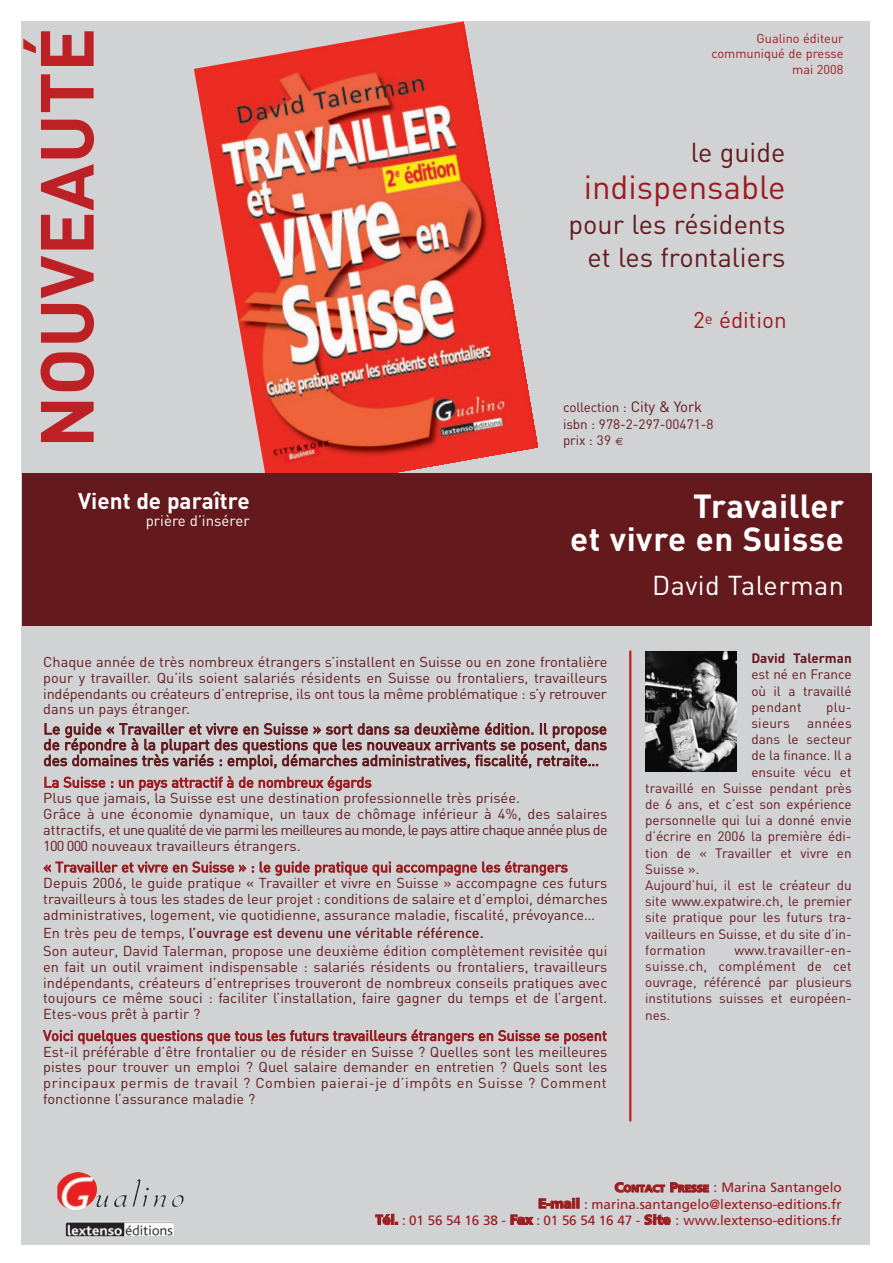
<style>
.page{position:relative;width:893px;height:1263px;background:#fff}
.page>*{position:absolute;margin:0;border:0;box-sizing:border-box;transform-origin:0 0}
.t1{font:700 73.95px "DIN";color:#be2125}
.t2{font:700 33px/33px "DIN";letter-spacing:.015em;color:#fff;text-align:right}
.t3{font:33px "DIN";color:#9c1b1f}
.t4{font:27px/32.4px "DIN";color:#64191d;text-align:right}
.t5{font:27px "DIN";letter-spacing:.015em;color:#fff}
.t6{font:700 22.5px "DIN";color:#fff}
.t7{font:22.5px "DIN";color:#9c1b1f}
.t8{font:15px/15.8px "DIN";color:#64191d;text-align:justify}
.t9{font:15px "DIN";color:#fff}
.t10{font:14.25px/15.8px "DIN";color:#64191d;text-align:justify}
.t11{font:14.25px "DIN";color:#9c1b1f}
.t12{font:13.5px/16.2px "DIN";color:#64191d;text-align:justify}
.t13{font:13.5px/16.2px "Frutiger";color:#9c1b1f;text-align:right}
.t14{font:700 13.5px "DIN";color:#64191d}
.t15{font:13.5px "DIN";letter-spacing:.02em;color:#64191d}
.t16{font:12.75px/15.3px "DIN";color:#9c1b1f;text-align:right}
.s1{font-size:15px}
.s2{font-family:"Euro Sans";font-size:10.5px}
.s3{font-weight:500}
.s4{font-weight:900}
.s5{font-weight:900;font-size:10.2px}
</style>
<div class="page">
<div style="left:21px;top:21px;width:848px;height:1224px;background:#d1d2d4"></div>
<hr style="left:629px;top:651px;width:2px;height:470px;background:#be2125">
<img style="left:194px;top:21px;width:344px;height:452px">
<div style="left:22px;top:473px;width:850px;height:153px;background:#64191d"></div>
<img style="left:645px;top:651px;width:91px;height:120px">
<img style="left:57px;top:1172px;width:92px;height:38px">
<h1 class="t1" style="left:25px;top:448px;width:422px;rotate:-90deg">NOUVEAUTÉ</h1>
<h3 class="t6" style="left:78px;top:488px;width:173px">Vient de paraître</h3>
<p class="t9" style="left:146px;top:512px;width:105px">prière d’insérer</p>
<p class="t16" style="left:711px;top:31px;width:134px">Gualino éditeur communiqué de presse mai 2008</p>
<h3 class="t4" style="left:691px;top:137px;width:96px">le guide</h3>
<h2 class="t3" style="left:584px;top:169px;width:203px">indispensable</h2>
<h3 class="t4" style="left:569px;top:209px;width:218px">pour les résidents et les frontaliers</h3>
<h3 class="t7" style="left:693px;top:307px;width:95px">2<sup>e</sup> édition</h3>
<p class="t12" style="left:563px;top:399px;width:152px;text-align:left">collection : <span class="s1">City &amp; York </span>isbn : 978-2-297-00471-8 prix : 39 <span class="s2">€</span></p>
<h2 class="t2" style="left:570px;top:490px;width:275px">Travailler<br>et vivre en Suisse</h2>
<h3 class="t5" style="left:652px;top:570px;width:193px">David Talerman</h3>
<p class="t10" style="left:43px;top:654px;width:566px">Chaque année de très nombreux étrangers s’installent en Suisse ou en zone frontalière pour y travailler. Qu’ils soient salariés résidents en Suisse ou frontaliers, travailleurs indépendants ou créateurs d’entreprise, ils ont tous la même problématique : s’y retrouver dans un pays étranger.</p>
<p class="t8" style="left:43px;top:721px;width:565px">Le guide « Travailler et vivre en Suisse » sort dans sa deuxième édition. Il propose de répondre à la plupart des questions que les nouveaux arrivants se posent, dans des domaines très variés : emploi, démarches administratives, fiscalité, retraite…</p>
<p class="t11" style="left:43px;top:774px;width:330px">La Suisse : un pays attractif à de nombreux égards</p>
<p class="t10" style="left:43px;top:790px;width:566px;text-align:left">Plus que jamais, la Suisse est une destination professionnelle très prisée.<br>Grâce à une économie dynamique, un taux de chômage inférieur à 4%, des salaires attractifs, et une qualité de vie parmi les meilleures au monde, le pays attire chaque année plus de 100 000 nouveaux travailleurs étrangers.</p>
<p class="t11" style="left:43px;top:859px;width:526px">« Travailler et vivre en Suisse » : le guide pratique qui accompagne les étrangers</p>
<p class="t10" style="left:43px;top:875px;width:566px">Depuis 2006, le guide pratique « Travailler et vivre en Suisse » accompagne ces futurs travailleurs à tous les stades de leur projet : conditions de salaire et d’emploi, démarches administratives, logement, vie quotidienne, assurance maladie, fiscalité, prévoyance…</p>
<p class="t10" style="left:43px;top:924px;width:566px;line-height:18.3px">En très peu de temps, <span class="s3">l’ouvrage est devenu une véritable référence.<br></span>Son auteur, David Talerman, propose une deuxième édition complètement revisitée qui</p>
<p class="t10" style="left:43px;top:959px;width:566px">en fait un outil vraiment indispensable : salariés résidents ou frontaliers, travailleurs indépendants, créateurs d’entreprises trouveront de nombreux conseils pratiques avec toujours ce même souci : faciliter l’installation, faire gagner du temps et de l’argent.<br>Etes-vous prêt à partir ?</p>
<p class="t11" style="left:43px;top:1027px;width:565px">Voici quelques questions que tous les futurs travailleurs étrangers en Suisse se posent</p>
<p class="t10" style="left:43px;top:1044px;width:566px">Est-il préférable d’être frontalier ou de résider en Suisse ? Quelles sont les meilleures pistes pour trouver un emploi ? Quel salaire demander en entretien ? Quels sont les principaux permis de travail ? Combien paierai-je d’impôts en Suisse ? Comment fonctionne l’assurance maladie ?</p>
<p class="t14" style="left:751px;top:651px;width:102px">David Talerman</p>
<p class="t12" style="left:751px;top:667px;width:102px">est né en France où il a travaillé pendant</p>
<p class="t12" style="left:826px;top:699px;width:27px">plu-</p>
<p class="t12" style="left:751px;top:715px;width:40px">sieurs</p>
<p class="t12" style="left:807px;top:715px;width:46px">années</p>
<p class="t12" style="left:751px;top:731px;width:102px">dans le secteur</p>
<p class="t12" style="left:751px;top:748px;width:102px">de la finance. Il a</p>
<p class="t12" style="left:751px;top:764px;width:102px">ensuite vécu et</p>
<p class="t12" style="left:645px;top:780px;width:208px">travaillé en Suisse pendant près</p>
<p class="t12" style="left:645px;top:796px;width:208px">de 6 ans, et c’est son expérience</p>
<p class="t12" style="left:645px;top:812px;width:208px">personnelle qui lui a donné envie</p>
<p class="t12" style="left:645px;top:829px;width:208px">d’écrire en 2006 la première édi-</p>
<p class="t12" style="left:645px;top:845px;width:208px">tion de « Travailler et vivre en</p>
<p class="t12" style="left:645px;top:861px;width:56px">Suisse ».</p>
<p class="t12" style="left:645px;top:877px;width:208px">Aujourd’hui, il est le créateur du</p>
<p class="t12" style="left:645px;top:893px;width:208px">site www.expatwire.ch, le premier</p>
<p class="t12" style="left:645px;top:910px;width:208px">site pratique pour les futurs tra-</p>
<p class="t12" style="left:645px;top:926px;width:208px">vailleurs en Suisse, et du site d’in-</p>
<p class="t15" style="left:645px;top:942px;width:62px">formation</p>
<p class="t12" style="left:645px;top:942px;width:208px;text-indent:89px">www.travailler-en&shy;suisse.ch, complément de cet ouvrage, référencé par plusieurs institutions suisses et européen&shy;nes.</p>
<p class="t13" style="left:376px;top:1180px;width:468px"><span class="s4">C</span><span class="s5">ONTACT</span> <span class="s4">P</span><span class="s5">RESSE</span> : Marina Santangelo<br><span class="s4">E-mail</span> : marina.santangelo@lextenso-editions.fr<br><span class="s4">Tél.</span> : 01 56 54 16 38 - <span class="s4">Fax</span> : 01 56 54 16 47 - <span class="s4">Site</span> : www.lextenso-editions.fr</p>
</div>
